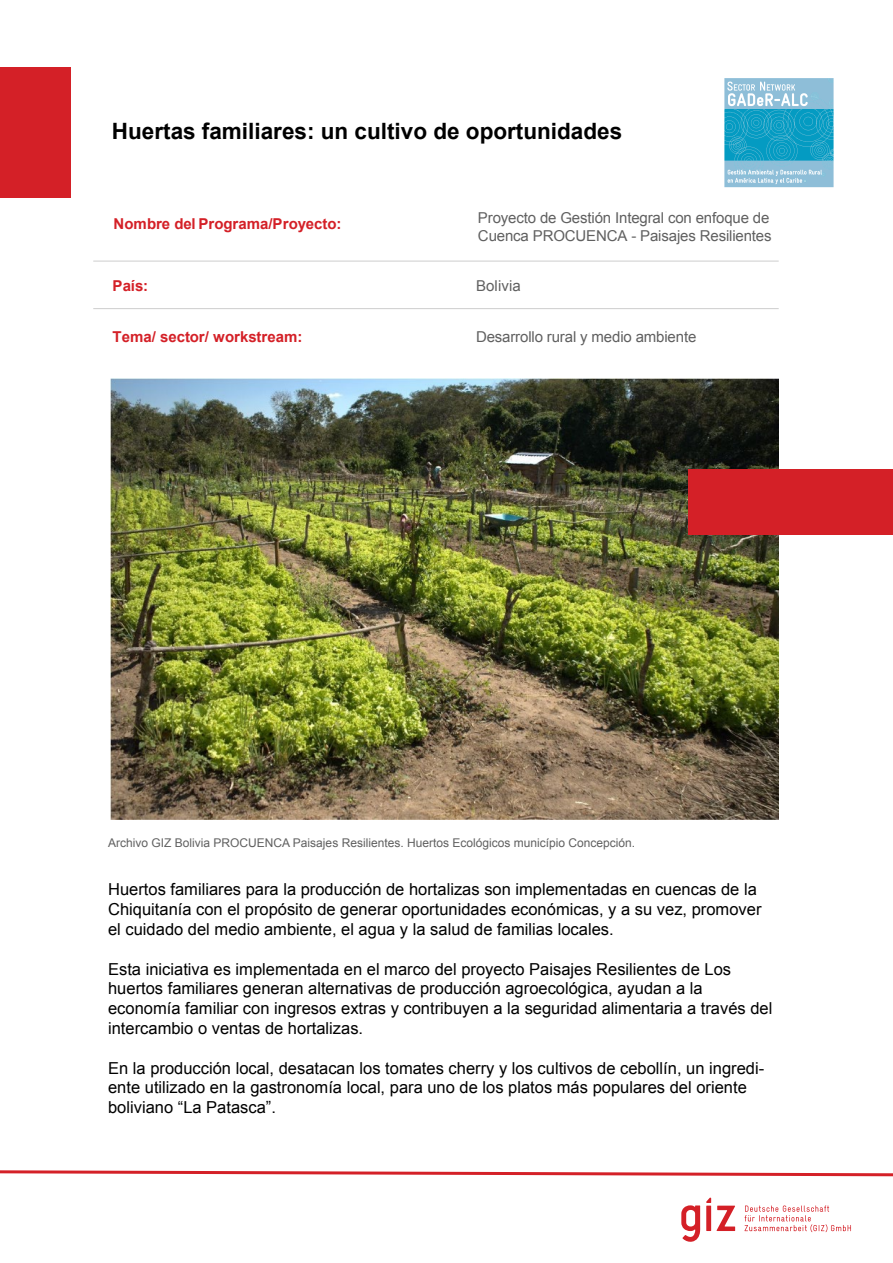
<style>
.page{position:relative;width:893px;height:1263px;background:#fff}
.page>*{position:absolute;margin:0;border:0;box-sizing:border-box;transform-origin:0 0}
.t1{font:700 22.5px "Arial";color:#000}
.t2{font:16.5px/19.8px "Arial";color:#000}
.t3{font:15px/18px "Arial";letter-spacing:-.01em;color:#606060}
.t4{font:700 15px "Arial";letter-spacing:-.005em;color:#d42027}
.t5{font:12px "Arial";color:#606060}
</style>
<div class="page">
<img style="left:110px;top:378px;width:668px;height:441px">
<svg style="left:681px;top:1205px;width:19px;height:37px"></svg>
<svg style="left:706px;top:1198px;width:29px;height:33px"></svg>
<svg style="left:744px;top:1206px;width:107px;height:26px"></svg>
<svg style="left:0;top:1170px;width:892px;height:7px"></svg>
<svg style="left:724px;top:78px;width:110px;height:110px;background:#5fb6d2"></svg>
<div style="left:0;top:67px;width:71px;height:131px;background:#d42027"></div>
<hr style="left:93px;top:261px;width:685px;height:1px;background:#606060">
<hr style="left:93px;top:308px;width:685px;height:1px;background:#606060">
<div style="left:688px;top:470px;width:204px;height:65px;background:#d42027"></div>
<h1 class="t1" style="left:112px;top:116px;width:512px">Huertas familiares: un cultivo de oportunidades</h1>
<p class="t4" style="left:114px;top:214px;width:229px">Nombre del Programa/Proyecto:</p>
<p class="t3" style="left:478px;top:209px;width:295px">Proyecto de Gestión Integral con enfoque de<br>Cuenca PROCUENCA - Paisajes Resilientes</p>
<p class="t4" style="left:112px;top:276px;width:37px">País:</p>
<p class="t3" style="left:476px;top:277px;width:46px">Bolivia</p>
<p class="t4" style="left:112px;top:327px;width:191px">Tema/ sector/ workstream:</p>
<p class="t3" style="left:476px;top:328px;width:222px">Desarrollo rural y medio ambiente</p>
<p class="t5" style="left:108px;top:835px;width:528px">Archivo GIZ Bolivia PROCUENCA Paisajes Resilientes. Huertos Ecológicos município Concepción.</p>
<p class="t2" style="left:108px;top:880px;width:655px">Huertos familiares para la producción de hortalizas son implementadas en cuencas de la<br>Chiquitanía con el propósito de generar oportunidades económicas, y a su vez, promover el cuidado del medio ambiente, el agua y la salud de familias locales.</p>
<p class="t2" style="left:108px;top:959px;width:665px">Esta iniciativa es implementada en el marco del proyecto Paisajes Resilientes de Los huertos familiares generan alternativas de producción agroecológica, ayudan a la economía familiar con ingresos extras y contribuyen a la seguridad alimentaria a través del intercambio o ventas de hortalizas.</p>
<p class="t2" style="left:108px;top:1058px;width:657px">En la producción local, desatacan los tomates cherry y los cultivos de cebollín, un ingredi&shy;ente utilizado en la gastronomía local, para uno de los platos más populares del oriente boliviano “La Patasca”.</p>
</div>
